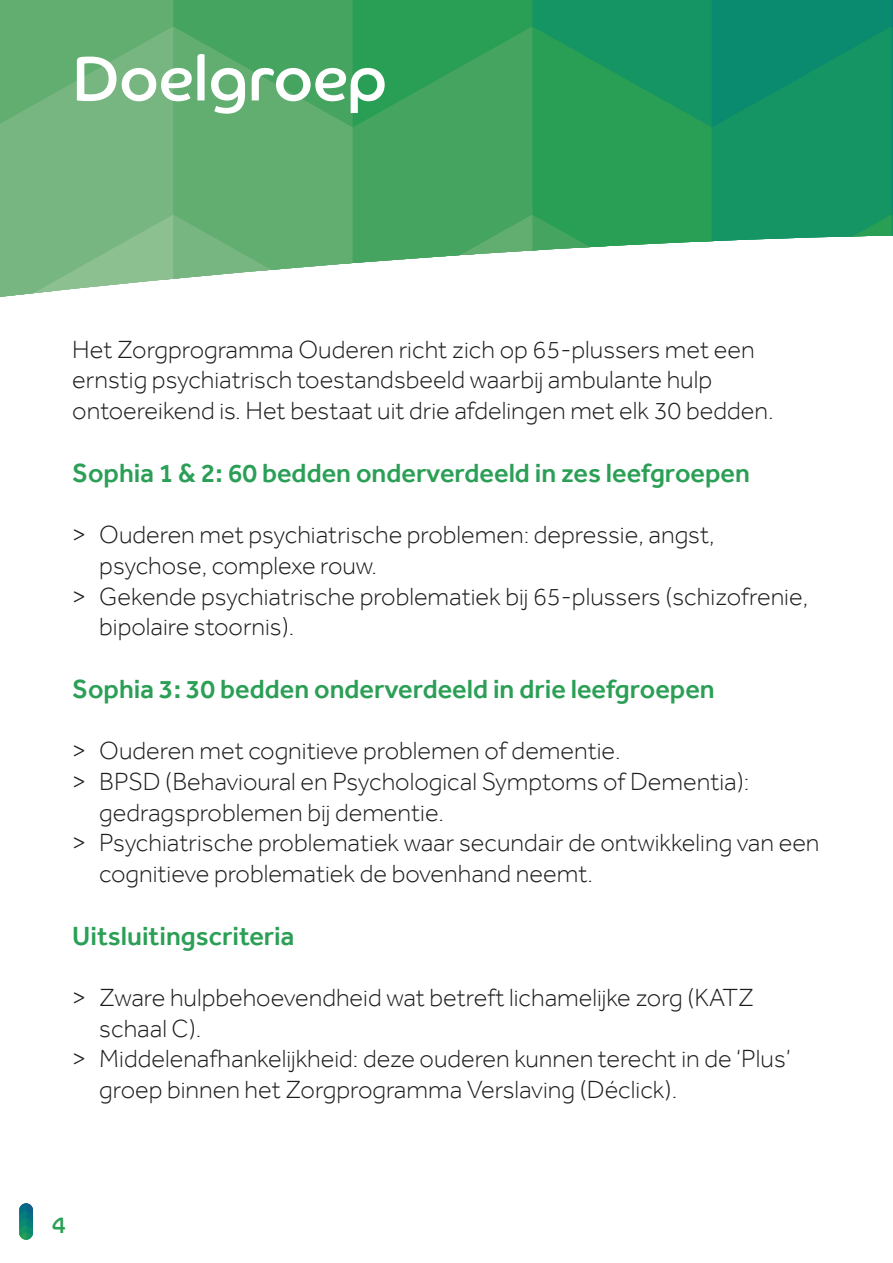
<style>
.page{position:relative;width:893px;height:1263px;background:#fff}
.page>*{position:absolute;margin:0;border:0;box-sizing:border-box;transform-origin:0 0}
.t1{font:63px "Co Headline";color:#fff}
.t2{font:500 27px "Effra";color:#2a9f55}
.t3{font:300 25.5px/30.6px "Effra";color:#1d1d1d}
.t4{font:22.5px "Co Headline";color:#2a9f55}
</style>
<div class="page">
<svg style="left:0;top:0;width:893px;height:297px;background:#59af7b"></svg>
<svg style="left:19px;top:1203px;width:14px;height:37px"></svg>
<h1 class="t1" style="left:72px;top:42px;width:316px">Doelgroep</h1>
<p class="t3" style="left:72px;top:334px;width:703px">Het Zorgprogramma Ouderen richt zich op 65-plussers met een ernstig psychiatrisch toestandsbeeld waarbij ambulante hulp ontoereikend is. Het bestaat uit drie afdelingen met elk 30 bedden.</p>
<p class="t2" style="left:72px;top:457px;width:679px">Sophia 1 &amp; 2: 60 bedden onderverdeeld in zes leefgroepen</p>
<p class="t3" style="left:72px;top:519px;width:644px">&gt; Ouderen met psychiatrische problemen: depressie, angst,</p>
<p class="t3" style="left:99px;top:550px;width:279px">psychose, complexe rouw.</p>
<p class="t3" style="left:72px;top:580px;width:737px">&gt; Gekende psychiatrische problematiek bij 65-plussers (schizofrenie,</p>
<p class="t3" style="left:99px;top:611px;width:197px">bipolaire stoornis).</p>
<p class="t2" style="left:72px;top:673px;width:644px">Sophia 3: 30 bedden onderverdeeld in drie leefgroepen</p>
<p class="t3" style="left:72px;top:735px;width:550px">&gt; Ouderen met cognitieve problemen of dementie.</p>
<p class="t3" style="left:72px;top:766px;width:679px">&gt; BPSD (Behavioural en Psychological Symptoms of Dementia):</p>
<p class="t3" style="left:99px;top:796px;width:346px">gedragsproblemen bij dementie.</p>
<p class="t3" style="left:72px;top:827px;width:749px">&gt; Psychiatrische problematiek waar secundair de ontwikkeling van een</p>
<p class="t3" style="left:99px;top:858px;width:495px">cognitieve problematiek de bovenhand neemt.</p>
<p class="t2" style="left:72px;top:920px;width:224px">Uitsluitingscriteria</p>
<p class="t3" style="left:72px;top:982px;width:683px">&gt; Zware hulpbehoevendheid wat betreft lichamelijke zorg (KATZ</p>
<p class="t3" style="left:99px;top:1012px;width:104px">schaal C).</p>
<p class="t3" style="left:72px;top:1043px;width:720px">&gt; Middelenafhankelijkheid: deze ouderen kunnen terecht in de ‘Plus’</p>
<p class="t3" style="left:99px;top:1074px;width:579px">groep binnen het Zorgprogramma Verslaving (Déclick).</p>
<p class="t4" style="left:52px;top:1212px;width:16px">4</p>
</div>
